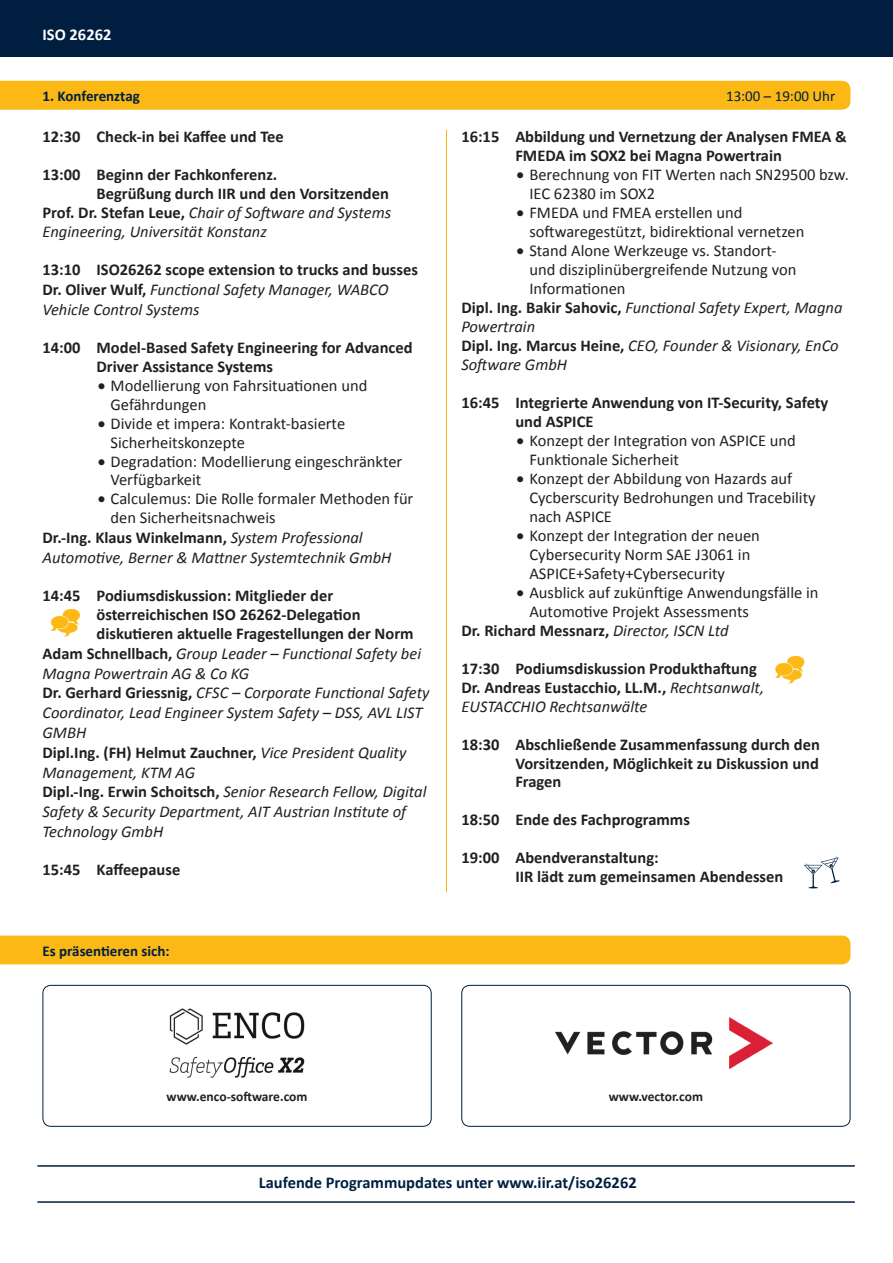
<style>
.page{position:relative;width:893px;height:1263px;background:#fff}
.page>*{position:absolute;margin:0;border:0;box-sizing:border-box;transform-origin:0 0}
.t1{font:italic 16.5px/19.8px "Calibri";color:#231f20}
.t2{font:16.5px/18.9px "Calibri";color:#231f20}
.t3{font:700 16.5px/19px "Calibri";color:#231f20}
.t4{font:700 16.5px "Calibri";color:#001f40}
.t5{font:700 16.5px "Calibri";color:#fff}
.t6{font:700 15px "Calibri";color:#001f40}
.t7{font:15px "Calibri";color:#001f40}
.t8{font:700 13.5px "Calibri";color:#231f20}
.s1{font-weight:700;font-style:normal}
.s2{font-weight:400;font-style:italic}
</style>
<div class="page">
<hr style="left:446px;top:130px;width:1px;height:762px;background:#fcb814">
<svg style="left:804px;top:856px;width:36px;height:32px"></svg>
<div style="left:0;top:0;width:893px;height:57px;background:#001f40"></div>
<div style="left:0;top:81px;width:850px;height:29px;background:#fcb814"></div>
<div style="left:0;top:935px;width:850px;height:29px;background:#fcb814"></div>
<div style="left:43px;top:985px;width:389px;height:142px;border:1px solid #001f40;border-radius:8px"></div>
<div style="left:461px;top:985px;width:389px;height:142px;border:1px solid #001f40;border-radius:8px"></div>
<img style="left:555px;top:1018px;width:217px;height:50px">
<img style="left:169px;top:1008px;width:136px;height:70px">
<hr style="left:37px;top:1165px;width:818px;height:2px;background:#001f40">
<hr style="left:37px;top:1201px;width:818px;height:2px;background:#001f40">
<p class="t5" style="left:43px;top:24px;width:70px">ISO 26262</p>
<p class="t6" style="left:43px;top:86px;width:99px">1. Konferenztag</p>
<p class="t7" style="left:726px;top:86px;width:111px">13:00 – 19:00 Uhr</p>
<p class="t3" style="left:43px;top:127px;width:243px">12:30 Check-in bei Kaffee und Tee</p>
<p class="t3" style="left:43px;top:165px;width:236px">13:00 Beginn der Fachkonferenz.</p>
<p class="t3" style="left:97px;top:184px;width:294px">Begrüßung durch IIR und den Vorsitzenden</p>
<p class="t1" style="left:43px;top:203px;width:350px;line-height:19px"><span class="s1">Prof. Dr. Stefan Leue,</span> Chair of Software and Systems<br>Engineering, Universität Konstanz</p>
<p class="t3" style="left:43px;top:260px;width:377px">13:10 ISO26262 scope extension to trucks and busses</p>
<p class="t1" style="left:43px;top:279px;width:347px"><span class="s1">Dr. Oliver Wulf,</span> Functional Safety Manager, WABCO<br>Vehicle Control Systems</p>
<p class="t3" style="left:43px;top:338px;width:372px">14:00 Model-Based Safety Engineering for Advanced</p>
<p class="t3" style="left:97px;top:357px;width:178px">Driver Assistance Systems</p>
<p class="t2" style="left:111px;top:376px;width:258px;text-indent:-13px">• Modellierung von Fahrsituationen und<br>Gefährdungen</p>
<p class="t2" style="left:111px;top:414px;width:236px;text-indent:-13px">• Divide et impera: Kontrakt-basierte<br>Sicherheitskonzepte</p>
<p class="t2" style="left:111px;top:452px;width:293px;text-indent:-13px">• Degradation: Modellierung eingeschränkter<br>Verfügbarkeit</p>
<p class="t2" style="left:111px;top:490px;width:304px;text-indent:-13px">• Calculemus: Die Rolle formaler Methoden für den Sicherheitsnachweis</p>
<p class="t1" style="left:43px;top:527px;width:350px"><span class="s1">Dr.-Ing. Klaus Winkelmann,</span> System Professional<br>Automotive, Berner &amp; Mattner Systemtechnik GmbH</p>
<p class="t3" style="left:43px;top:586px;width:292px">14:45 Podiumsdiskussion: Mitglieder der</p>
<p class="t3" style="left:97px;top:605px;width:265px">österreichischen ISO 26262-Delegation</p>
<p class="t3" style="left:97px;top:624px;width:319px">diskutieren aktuelle Fragestellungen der Norm</p>
<p class="t1" style="left:43px;top:643px;width:380px"><span class="s1">Adam Schnellbach,</span> Group Leader – Functional Safety bei<br>Magna Powertrain AG &amp; Co KG</p>
<p class="t1" style="left:43px;top:682px;width:389px"><span class="s1">Dr. Gerhard Griessnig,</span> CFSC – Corporate Functional Safety<br>Coordinator, Lead Engineer System Safety – DSS, AVL LIST<br>GMBH</p>
<p class="t1" style="left:43px;top:742px;width:365px"><span class="s1">Dipl.Ing. (FH) Helmut Zauchner,</span> Vice President Quality<br>Management, KTM AG</p>
<p class="t1" style="left:43px;top:781px;width:385px"><span class="s1">Dipl.-Ing. Erwin Schoitsch,</span> Senior Research Fellow, Digital<br>Safety &amp; Security Department, AIT Austrian Institute of<br>Technology GmbH</p>
<p class="t3" style="left:43px;top:860px;width:139px">15:45 Kaffeepause</p>
<p class="t6" style="left:43px;top:941px;width:129px">Es präsentieren sich:</p>
<p class="t3" style="left:515px;top:127px;width:333px;text-indent:-54px">16:15 Abbildung und Vernetzung der Analysen FMEA &amp;<br>FMEDA im SOX2 bei Magna Powertrain</p>
<p class="t2" style="left:529px;top:165px;width:321px;text-indent:-13px">• Berechnung von FIT Werten nach SN29500 bzw.<br>IEC 62380 im SOX2</p>
<p class="t2" style="left:529px;top:203px;width:276px;text-indent:-13px">• FMEDA und FMEA erstellen und softwaregestützt, bidirektional vernetzen</p>
<p class="t2" style="left:529px;top:241px;width:268px;text-indent:-13px">• Stand Alone Werkzeuge vs. Standort&shy;und disziplinübergreifende Nutzung von<br>Informationen</p>
<p class="t1" style="left:461px;top:297px;width:383px;line-height:19px"><span class="s1">Dipl. Ing. Bakir Sahovic,</span> Functional Safety Expert, Magna<br>Powertrain</p>
<p class="t1" style="left:461px;top:335px;width:379px;line-height:18.9px"><span class="s1">Dipl. Ing. Marcus Heine,</span> CEO, Founder &amp; Visionary, EnCo<br>Software GmbH</p>
<p class="t3" style="left:461px;top:393px;width:368px">16:45 Integrierte Anwendung von IT-Security, Safety</p>
<p class="t3" style="left:515px;top:412px;width:80px">und ASPICE</p>
<p class="t2" style="left:529px;top:431px;width:268px;text-indent:-13px">• Konzept der Integration von ASPICE und<br>Funktionale Sicherheit</p>
<p class="t2" style="left:529px;top:469px;width:288px;text-indent:-13px">• Konzept der Abbildung von Hazards auf<br>Cycberscurity Bedrohungen und Tracebility nach ASPICE</p>
<p class="t2" style="left:529px;top:526px;width:232px;text-indent:-13px">• Konzept der Integration der neuen<br>Cybersecurity Norm SAE J3061 in<br>ASPICE+Safety+Cybersecurity</p>
<p class="t2" style="left:529px;top:583px;width:291px;text-indent:-13px">• Ausblick auf zukünftige Anwendungsfälle in<br>Automotive Projekt Assessments</p>
<p class="t3" style="left:461px;top:621px;width:269px">Dr. Richard Messnarz, <span class="s2">Director, ISCN Ltd</span></p>
<p class="t3" style="left:461px;top:659px;width:297px">17:30 Podiumsdiskussion Produkthaftung</p>
<p class="t1" style="left:461px;top:677px;width:304px;line-height:18.9px"><span class="s1">Dr. Andreas Eustacchio, LL.M.,</span> Rechtsanwalt,<br>EUSTACCHIO Rechtsanwälte</p>
<p class="t3" style="left:461px;top:734px;width:360px">18:30 Abschließende Zusammenfassung durch den</p>
<p class="t3" style="left:515px;top:753px;width:305px">Vorsitzenden, Möglichkeit zu Diskussion und</p>
<p class="t3" style="left:515px;top:772px;width:48px">Fragen</p>
<p class="t3" style="left:461px;top:810px;width:230px">18:50 Ende des Fachprogramms</p>
<p class="t3" style="left:461px;top:848px;width:199px">19:00 Abendveranstaltung:</p>
<p class="t3" style="left:515px;top:867px;width:269px">IIR lädt zum gemeinsamen Abendessen</p>
<p class="t8" style="left:167px;top:1088px;width:142px">www.enco-software.com</p>
<p class="t8" style="left:609px;top:1088px;width:96px">www.vector.com</p>
<p class="t4" style="left:259px;top:1172px;width:379px">Laufende Programmupdates unter www.iir.at/iso26262</p>
</div>
